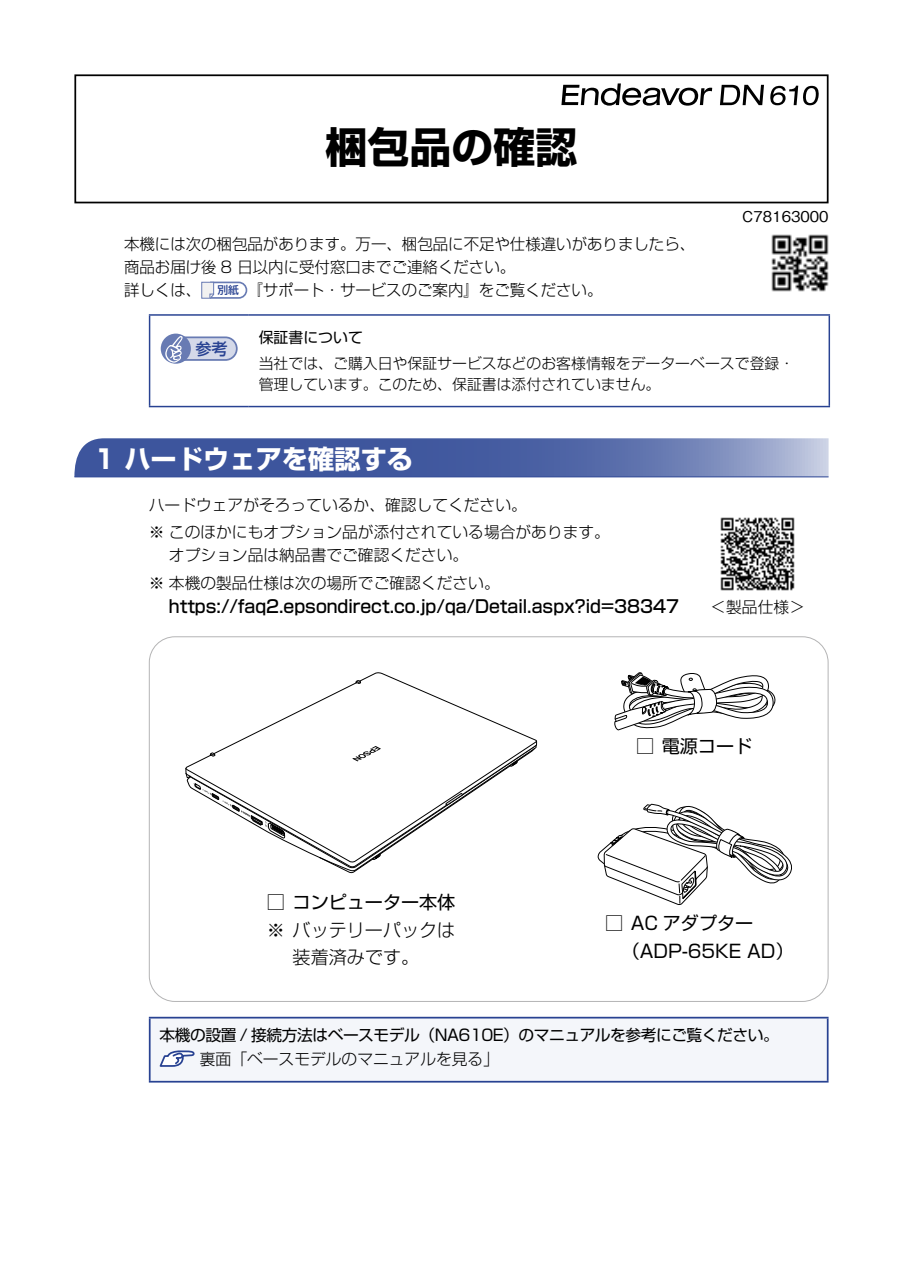
<style>
.page{position:relative;width:903px;height:1275px;background:#fff}
.page>*{position:absolute;margin:0;border:0;box-sizing:border-box;transform-origin:0 0}
.タイトル{font:700 42px "Shin Go Pro";color:#000}
.中見出し{font:700 26.25px "Shin Go Pro";color:#fff}
.t1{font:18.03px/27.1px "Shin Go Pro Light 90 msp RKSJ H";color:#000;text-align:center}
.t2{font:18.03px/27.1px "Shin Go Pro Regular 90 msp RKSJ H";color:#000}
.本文{font:500 17.5px "Shin Go Pro";color:#000}
.t3{font:16.1px "Shin Go Pro Medium 90 msp RKSJ H";color:#284292}
.本文-2{font:300 15.75px "Shin Go Pro";color:#000}
.リード文{font:300 15.75px/23.4px "Shin Go Pro";color:#000}
.本文-3{font:15.75px "Shin Go Pro";letter-spacing:-.03em;color:#000}
.参照先{font:300 15.75px "Shin Go Pro";color:#000}
.警告_注意_制限_参考_本文_細{font:300 14.88px "Shin Go Pro";color:#000}
.部品コード{font:500 14.88px "Gothic BBB Pro";color:#000}
.警告_注意_制限_参考_本文{font:14.88px "Shin Go Pro";color:#000}
.t4{font:500 10.85px "Shin Go Pro";color:#284292}
.s1{font-family:"Shin Go Pro Regular 90 msp RKSJ H"}
</style>
<div class="page">
<svg style="left:201px;top:281px;width:46px;height:18px"></svg>
<hr style="left:149px;top:314px;width:100px;height:2px;background:#284292">
<hr style="left:149px;top:316px;width:1px;height:90px;background:#284292">
<hr style="left:249px;top:314px;width:581px;height:2px;background:#284292">
<hr style="left:828px;top:316px;width:2px;height:90px;background:#284292">
<hr style="left:149px;top:406px;width:100px;height:1px;background:#284292">
<hr style="left:249px;top:406px;width:581px;height:1px;background:#284292">
<div style="left:162px;top:337px;width:75px;height:23px;background:#d4d9e9;border-radius:11px"></div>
<div style="left:162px;top:336px;width:76px;height:25px;border:2px solid #687bb3;border-radius:11px"></div>
<div style="left:161px;top:334px;width:30px;height:30px;background:#687bb3;border-radius:50%"></div>
<svg style="left:165px;top:336px;width:18px;height:27px"></svg>
<svg style="left:74px;top:438px;width:754px;height:38px;background:#586caa"></svg>
<hr style="left:74px;top:476px;width:754px;height:1px;background:#284292">
<svg style="left:598px;top:804px;width:194px;height:101px"></svg>
<svg style="left:185px;top:672px;width:352px;height:199px"></svg>
<svg style="left:614px;top:672px;width:161px;height:58px"></svg>
<div style="left:150px;top:1018px;width:678px;height:64px;background:#f4f6fa"></div>
<hr style="left:149px;top:1017px;width:679px;height:1px;background:#284292">
<hr style="left:149px;top:1018px;width:2px;height:63px;background:#284292">
<hr style="left:827px;top:1018px;width:1px;height:63px;background:#284292">
<hr style="left:149px;top:1081px;width:679px;height:1px;background:#284292">
<svg style="left:160px;top:1050px;width:35px;height:17px"></svg>
<div style="left:74px;top:74px;width:754px;height:129px;border:2px solid #000"></div>
<svg style="left:561px;top:83px;width:151px;height:23px"></svg>
<svg style="left:770px;top:86px;width:49px;height:19px"></svg>
<svg style="left:720px;top:85px;width:44px;height:20px"></svg>
<img style="left:720px;top:517px;width:75px;height:74px">
<img style="left:771px;top:234px;width:58px;height:58px">
<p class="タイトル" style="left:325px;top:114px;width:254px">梱包品の確認</p>
<p class="リード文" style="left:124px;top:231px;width:573px">本機には次の梱包品があります。万一、梱包品に不足や仕様違いがありましたら、</p>
<p class="リード文" style="left:124px;top:253px;width:393px">商品お届け後 8 日以内に受付窓口までご連絡ください。詳しくは、</p>
<p class="t4" style="left:217px;top:281px;width:23px">別紙</p>
<p class="リード文" style="left:247px;top:277px;width:357px">『サポート・サービスのご案内』をご覧ください。</p>
<p class="部品コード" style="left:742px;top:205px;width:88px">C78163000</p>
<p class="t3" style="left:195px;top:335px;width:34px">参考</p>
<p class="警告_注意_制限_参考_本文" style="left:259px;top:325px;width:106px">保証書について</p>
<p class="警告_注意_制限_参考_本文_細" style="left:259px;top:351px;width:537px">当社では、ご購入日や保証サービスなどのお客様情報をデーターベースで登録・</p>
<p class="警告_注意_制限_参考_本文_細" style="left:259px;top:372px;width:403px">管理しています。このため、保証書は添付されていません。</p>
<p class="中見出し" style="left:94px;top:438px;width:320px">1 ハードウェアを確認する</p>
<p class="本文-2" style="left:149px;top:492px;width:379px">ハードウェアがそろっているか、確認してください。</p>
<p class="本文-2" style="left:149px;top:519px;width:463px">※ このほかにもオプション品が添付されている場合があります。</p>
<p class="本文-2" style="left:169px;top:542px;width:301px">オプション品は納品書でご確認ください。</p>
<p class="本文-2" style="left:149px;top:570px;width:352px">※ 本機の製品仕様は次の場所でご確認ください。</p>
<p class="本文" style="left:169px;top:592px;width:512px">https://faq2.epsondirect.co.jp/qa/Detail.aspx?id=38347</p>
<p class="参照先" style="left:710px;top:594px;width:96px">＜製品仕様＞</p>
<p class="t1" style="left:267px;top:887px;width:190px"><span class="s1">□ コンピューター本体</span>※ バッテリーパックは装着済みです。</p>
<p class="t2" style="left:636px;top:731px;width:118px">□ 電源コード</p>
<p class="t2" style="left:622px;top:908px;width:174px;text-indent:-17px">□ AC アダプター（ADP-65KE AD）</p>
<p class="本文-3" style="left:160px;top:1022px;width:621px">本機の設置 / 接続方法はベースモデル（NA610E）のマニュアルを参考にご覧ください。</p>
<p class="本文-2" style="left:200px;top:1046px;width:301px">裏面「ベースモデルのマニュアルを見る」</p>
</div>
